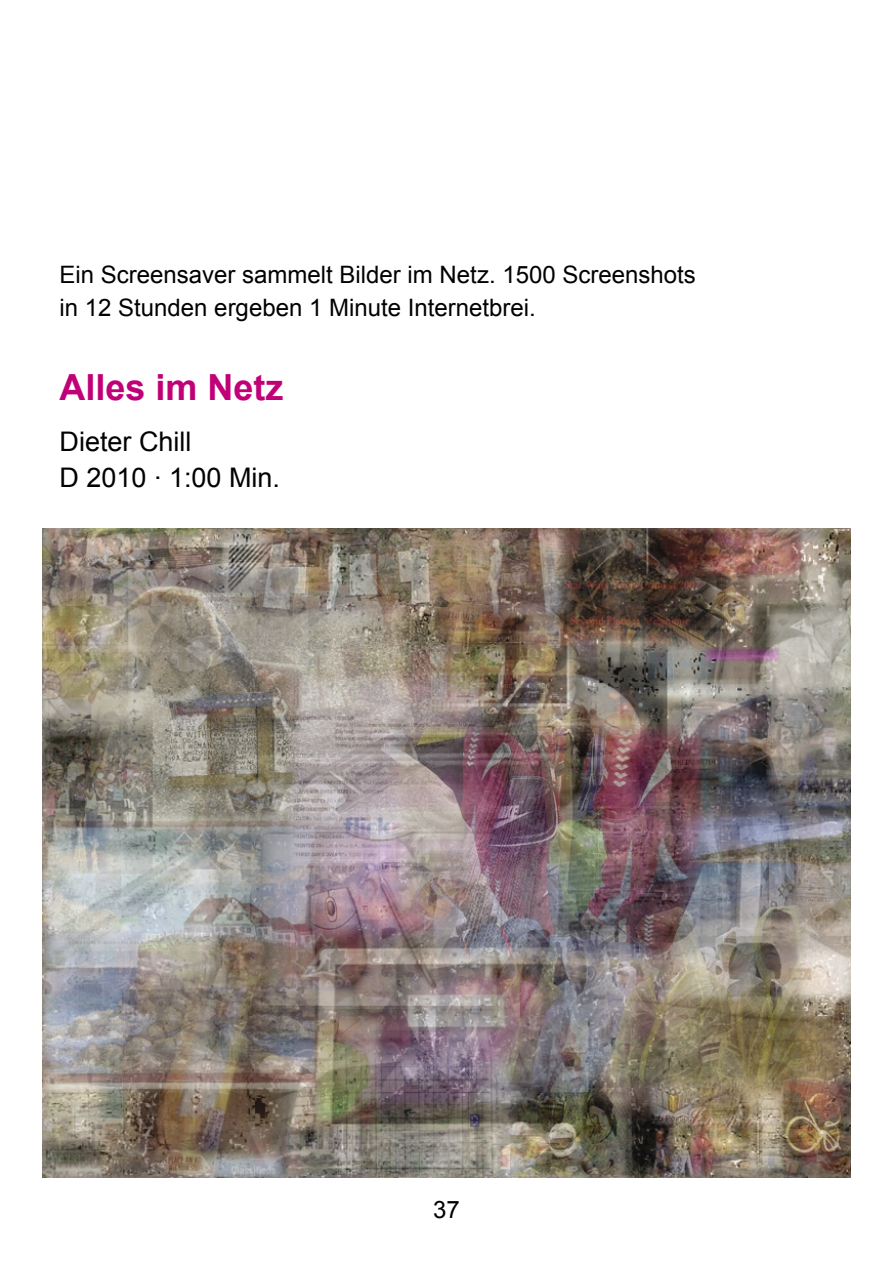
<style>
.page{position:relative;width:893px;height:1263px;background:#fff}
.page>*{position:absolute;margin:0;border:0;box-sizing:border-box;transform-origin:0 0}
.t1{font:700 36px "Arial";color:#c10077}
.t2{font:27px/36px "Arial";color:#000}
.t3{font:24px/33px "Arial";color:#000}
</style>
<div class="page">
<img style="left:43px;top:529px;width:807px;height:649px">
<p class="t3" style="left:60px;top:258px;width:638px">Ein Screensaver sammelt Bilder im Netz. 1500 Screenshots in 12 Stunden ergeben 1 Minute Internetbrei.</p>
<h1 class="t1" style="left:60px;top:368px;width:226px">Alles im Netz</h1>
<p class="t2" style="left:60px;top:424px;width:222px">Dieter Chill<br>D 2010 · 1:00 Min.</p>
<p class="t3" style="left:433px;top:1193px;width:28px">37</p>
</div>
